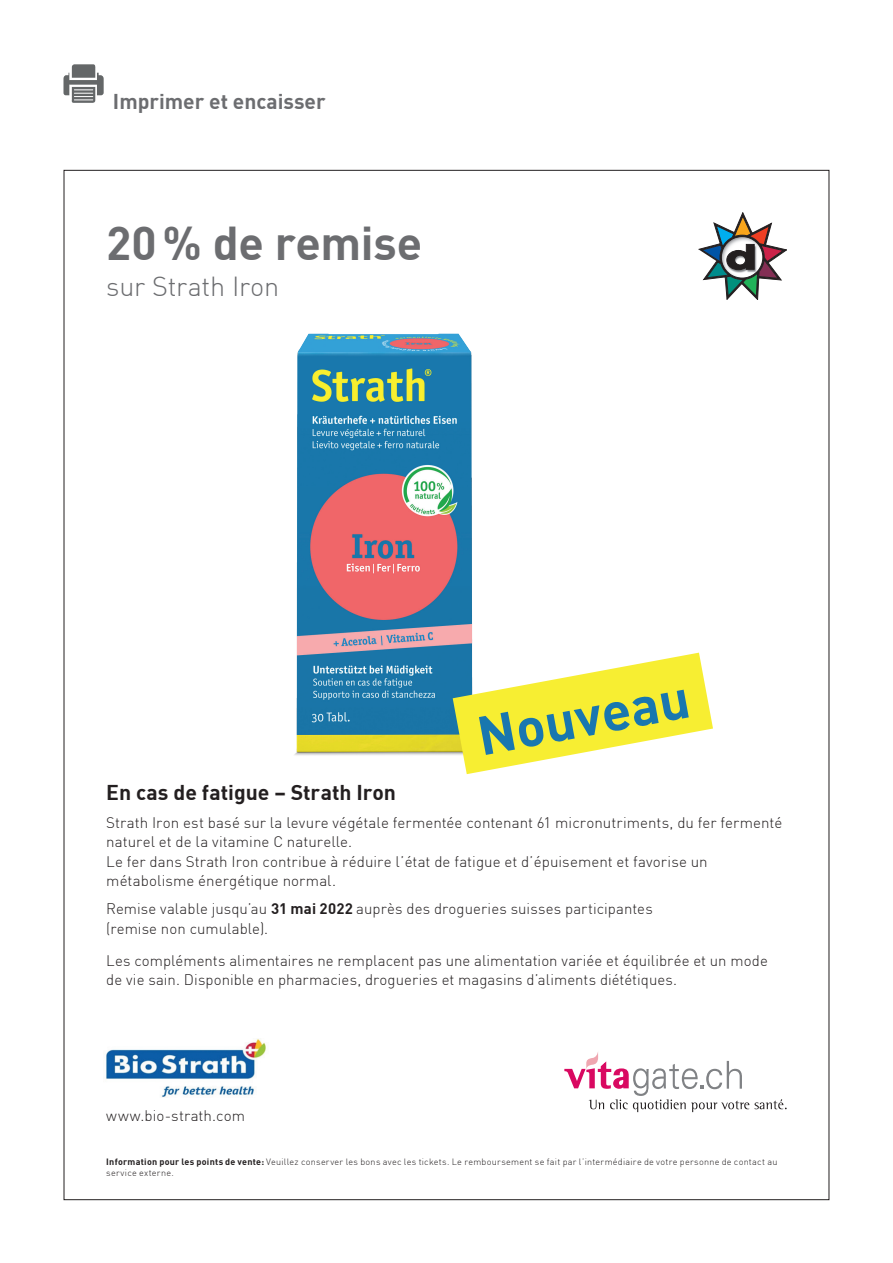
<style>
.page{position:relative;width:893px;height:1263px;background:#fff}
.page>*{position:absolute;margin:0;border:0;box-sizing:border-box;transform-origin:0 0}
.t1{font:54px "DIN Bold";color:#1977af}
.t2{font:46.5px "DIN Bold";letter-spacing:-.005em;color:#6c6d70}
.t3{font:300 27px "DIN";letter-spacing:-.01em;color:#6c6d70}
.t4{font:21px "DIN Bold";color:#231f20}
.t5{font:21px "DIN Bold";color:#6c6d70}
.t6{font:300 15px/19.5px "DIN";letter-spacing:.005em;color:#231f20}
.t7{font:300 9px/11.2px "DIN";letter-spacing:.025em;color:#231f20}
.s1{font-family:"DIN Bold";font-weight:400}
</style>
<div class="page">
<svg style="left:699px;top:213px;width:88px;height:87px"></svg>
<svg style="left:63px;top:64px;width:41px;height:39px"></svg>
<svg style="left:564px;top:1052px;width:223px;height:60px"></svg>
<img style="left:294px;top:333px;width:179px;height:423px">
<img style="left:106px;top:1039px;width:160px;height:59px">
<svg style="left:453px;top:653px;width:260px;height:121px"></svg>
<h3 class="t5" style="left:113px;top:87px;width:214px">Imprimer et encaisser</h3>
<h2 class="t2" style="left:106px;top:213px;width:318px">20% de remise</h2>
<h3 class="t3" style="left:106px;top:269px;width:175px">sur Strath Iron</h3>
<h1 class="t1" style="left:471px;top:703px;width:216px;rotate:-11deg">Nouveau</h1>
<h3 class="t4" style="left:106px;top:778px;width:291px">En cas de fatigue – Strath Iron</h3>
<p class="t6" style="left:106px;top:812px;width:677px">Strath Iron est basé sur la levure végétale fermentée contenant 61 micronutriments, du fer fermenté naturel et de la vitamine C naturelle.<br>Le fer dans Strath Iron contribue à réduire l’état de fatigue et d’épuisement et favorise un métabolisme énergétique normal.</p>
<p class="t6" style="left:106px;top:899px;width:548px">Remise valable jusqu’au <span class="s1">31 mai 2022</span> auprès des drogueries suisses participantes (remise non cumulable).</p>
<p class="t6" style="left:106px;top:950px;width:663px">Les compléments alimentaires ne remplacent pas une alimentation variée et équilibrée et un mode de vie sain. Disponible en pharmacies, drogueries et magasins d’aliments diététiques.</p>
<p class="t6" style="left:106px;top:1105px;width:140px">www.bio-strath.com</p>
<p class="t7" style="left:106px;top:1156px;width:673px"><span class="s1">Information pour les points de vente:</span> Veuillez conserver les bons avec les tickets. Le remboursement se fait par l’intermédiaire de votre personne de contact au service externe.</p>
</div>
